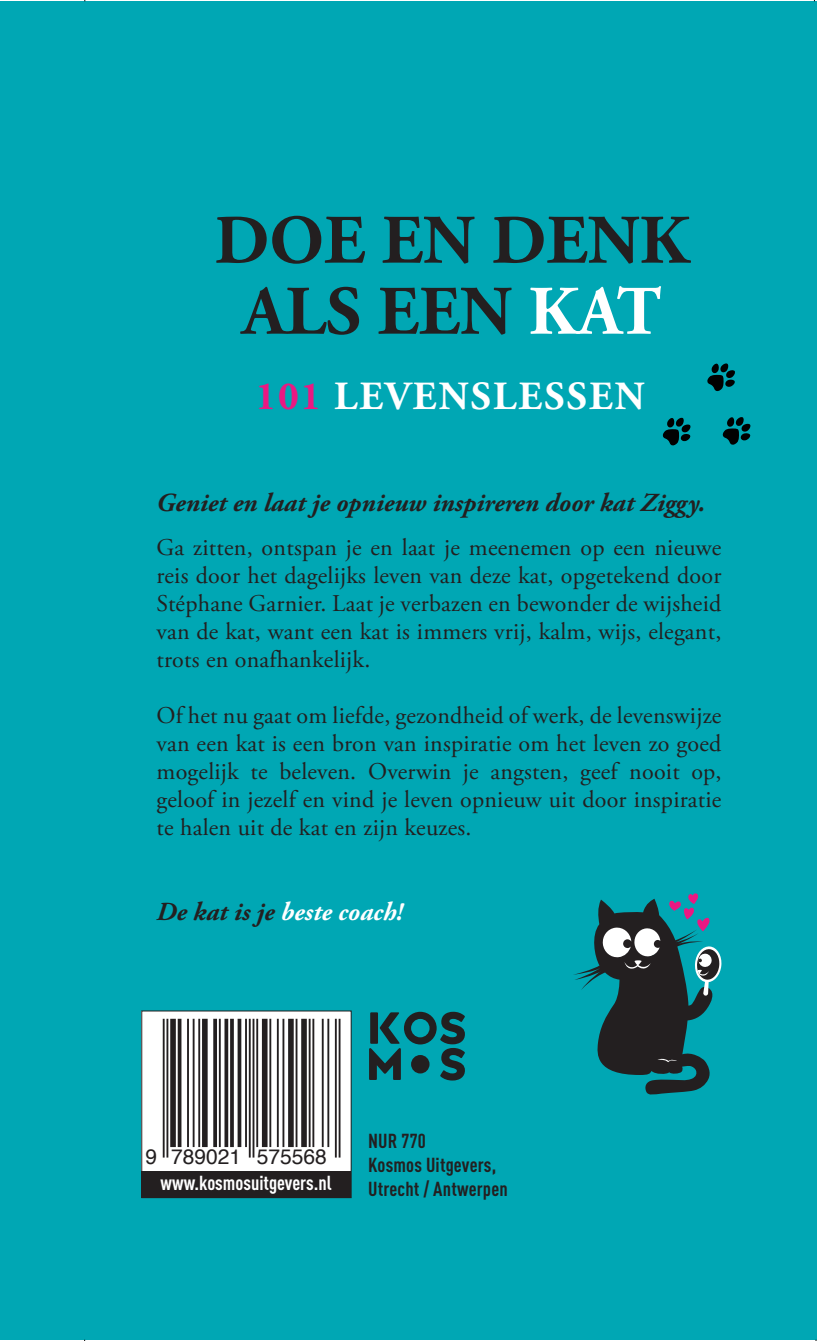
<style>
.page{position:relative;width:817px;height:1341px;background:#fff}
.page>*{position:absolute;margin:0;border:0;box-sizing:border-box;transform-origin:0 0}
.t1{font:700 69.4px "Adobe Garamond Pro";color:#231f20}
.t2{font:700 39.8px "Adobe Garamond Pro";letter-spacing:.055em;color:#fff}
.t3{font:italic 700 26px "Adobe Garamond Pro";color:#231f20}
.t4{font:italic 700 26px "Adobe Garamond Pro";color:#fff}
.t5{font:24px/28px "Adobe Garamond Pro";letter-spacing:.01em;color:#231f20;text-align:justify}
.t6{font:21px "Helvetica";color:#231f20}
.t7{font:700 condensed 20px "DIN Pro";letter-spacing:.01em;color:#231f20}
.t8{font:700 condensed 20px "DIN Pro";color:#fff}
.s1{color:#fff}
.s2{color:#eb1882}
.s3{color:#231f20}
</style>
<div class="page">
<div style="left:0;top:1px;width:817px;height:1338px;background:#00a7b4"></div>
<svg style="left:573px;top:893px;width:149px;height:202px"></svg>
<svg style="left:144px;top:1012px;width:205px;height:158px;background:#f3f3f3"></svg>
<div style="left:142px;top:1170px;width:209px;height:27px;background:#231f20"></div>
<svg style="left:369px;top:1011px;width:96px;height:69px"></svg>
<div style="left:411px;top:1055px;width:18px;height:18px;background:#231f20;border-radius:50%"></div>
<svg style="left:662px;top:417px;width:29px;height:29px"></svg>
<svg style="left:722px;top:417px;width:29px;height:28px"></svg>
<svg style="left:707px;top:363px;width:28px;height:29px"></svg>
<hr style="left:163px;top:1018px;width:2px;height:139px;background:#231f20">
<hr style="left:166px;top:1018px;width:2px;height:139px;background:#231f20">
<div style="left:170px;top:1018px;width:6px;height:129px;background:#231f20"></div>
<hr style="left:178px;top:1018px;width:3px;height:129px;background:#231f20">
<hr style="left:187px;top:1018px;width:2px;height:129px;background:#231f20">
<hr style="left:193px;top:1018px;width:2px;height:129px;background:#231f20">
<hr style="left:198px;top:1018px;width:2px;height:129px;background:#231f20">
<div style="left:202px;top:1018px;width:6px;height:129px;background:#231f20"></div>
<svg style="left:213px;top:1018px;width:4px;height:129px"></svg>
<hr style="left:219px;top:1018px;width:2px;height:129px;background:#231f20">
<svg style="left:224px;top:1018px;width:4px;height:129px"></svg>
<svg style="left:230px;top:1018px;width:4px;height:129px"></svg>
<hr style="left:238px;top:1018px;width:3px;height:129px;background:#231f20">
<hr style="left:245px;top:1018px;width:2px;height:129px;background:#231f20">
<hr style="left:249px;top:1018px;width:2px;height:139px;background:#231f20">
<hr style="left:253px;top:1018px;width:1px;height:139px;background:#231f20">
<hr style="left:256px;top:1018px;width:2px;height:129px;background:#231f20">
<div style="left:262px;top:1018px;width:5px;height:129px;background:#231f20"></div>
<hr style="left:269px;top:1018px;width:2px;height:129px;background:#231f20">
<hr style="left:277px;top:1018px;width:2px;height:129px;background:#231f20">
<hr style="left:282px;top:1018px;width:2px;height:129px;background:#231f20">
<div style="left:288px;top:1018px;width:6px;height:129px;background:#231f20"></div>
<hr style="left:296px;top:1018px;width:1px;height:129px;background:#231f20">
<div style="left:301px;top:1018px;width:6px;height:129px;background:#231f20"></div>
<hr style="left:309px;top:1018px;width:2px;height:129px;background:#231f20">
<hr style="left:312px;top:1018px;width:2px;height:129px;background:#231f20">
<hr style="left:322px;top:1018px;width:2px;height:129px;background:#231f20">
<hr style="left:327px;top:1018px;width:2px;height:129px;background:#231f20">
<hr style="left:335px;top:1018px;width:2px;height:139px;background:#231f20">
<hr style="left:339px;top:1018px;width:1px;height:139px;background:#231f20">
<p class="t1" style="left:214px;top:200px;width:476px">DOE EN DENK</p>
<p class="t1" style="left:242px;top:271px;width:420px">ALS EEN <span class="s1">KAT</span></p>
<p class="t2" style="left:256px;top:373px;width:390px"><span class="s2">101</span> LEVENSLESSEN</p>
<p class="t3" style="left:156px;top:488px;width:551px">Geniet en laat je opnieuw inspireren door kat Ziggy.</p>
<p class="t5" style="left:157px;top:534px;width:566px">Ga zitten, ontspan je en laat je meenemen op een nieuwe reis door het dagelijks leven van deze kat, opgetekend door Stéphane Garnier. Laat je verbazen en bewonder de wijsheid van de kat, want een kat is immers vrij, kalm, wijs, elegant, trots en onafhankelijk.</p>
<p class="t5" style="left:157px;top:702px;width:566px">Of het nu gaat om liefde, gezondheid of werk, de levenswijze van een kat is een bron van inspiratie om het leven zo goed mogelijk te beleven. Overwin je angsten, geef nooit op, geloof in jezelf en vind je leven opnieuw uit door inspiratie te halen uit de kat en zijn keuzes.</p>
<p class="t4" style="left:157px;top:896px;width:248px"><span class="s3">De kat is je</span> beste coach!</p>
<p class="t6" style="left:146px;top:1140px;width:183px">9 789021 575568</p>
<p class="t8" style="left:161px;top:1167px;width:173px">www.kosmosuitgevers.nl</p>
<p class="t7" style="left:368px;top:1125px;width:59px">NUR 770</p>
<p class="t7" style="left:368px;top:1149px;width:130px">Kosmos Uitgevers,</p>
<p class="t7" style="left:368px;top:1173px;width:141px">Utrecht / Antwerpen</p>
</div>
